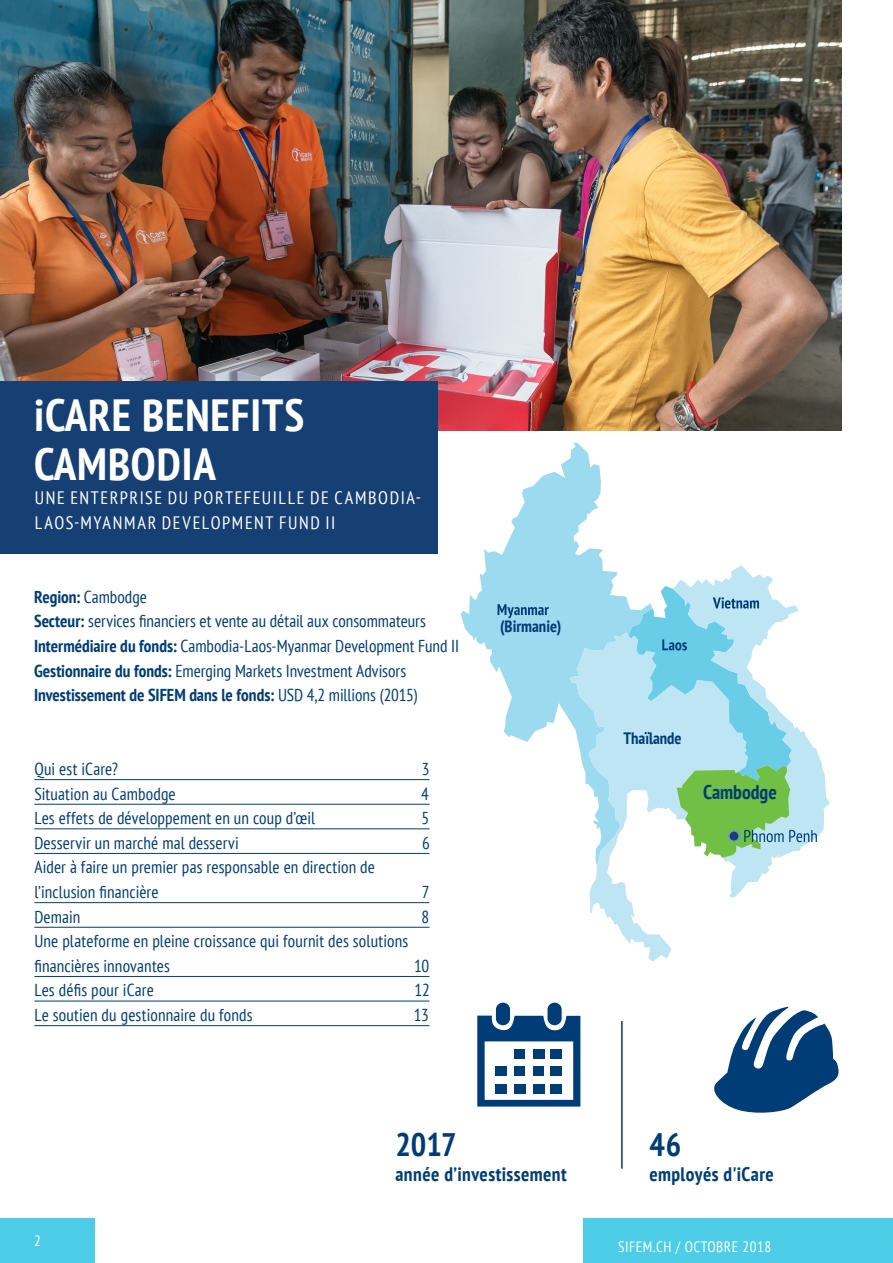
<style>
.page{position:relative;width:893px;height:1263px;background:#fff}
.page>*{position:absolute;margin:0;border:0;box-sizing:border-box;transform-origin:0 0}
.t1{font:700 condensed 45px/49.2px "PT Sans";letter-spacing:.02em;color:#fff}
.t2{font:700 condensed 32.55px "PT Sans";letter-spacing:-.005em;color:#003d76}
.t3{font:700 condensed 19.8px "PT Sans";color:#003d76}
.t4{font:700 condensed 19.5px "PT Sans";letter-spacing:.02em;color:#003d76}
.t5{font:condensed 18px/24.6px "PT Sans";letter-spacing:.09em;color:#fff}
.t6{font:condensed 17.25px/24.6px "PT Sans";letter-spacing:.005em;color:#003d76}
.t7{font:700 condensed 16.5px "PT Sans";color:#003d76}
.t8{font:condensed 15px "PT Sans";letter-spacing:.04em;color:#fff}
.s1{font-weight:700}
</style>
<div class="page">
<div style="left:0;top:1218px;width:95px;height:45px;background:#4dcde7"></div>
<img style="left:0;top:0;width:842px;height:430px">
<hr style="left:621px;top:1021px;width:2px;height:148px;background:#003d76">
<svg style="left:714px;top:1006px;width:125px;height:107px"></svg>
<svg style="left:477px;top:1015px;width:103px;height:91px"></svg>
<div style="left:551px;top:1049px;width:11px;height:10px;background:#003d76"></div>
<div style="left:514px;top:1049px;width:11px;height:10px;background:#003d76"></div>
<div style="left:533px;top:1049px;width:11px;height:10px;background:#003d76"></div>
<div style="left:514px;top:1066px;width:11px;height:10px;background:#003d76"></div>
<div style="left:551px;top:1066px;width:11px;height:10px;background:#003d76"></div>
<div style="left:551px;top:1084px;width:11px;height:9px;background:#003d76"></div>
<div style="left:514px;top:1084px;width:11px;height:9px;background:#003d76"></div>
<div style="left:496px;top:1084px;width:11px;height:9px;background:#003d76"></div>
<div style="left:533px;top:1066px;width:11px;height:10px;background:#003d76"></div>
<div style="left:533px;top:1084px;width:11px;height:9px;background:#003d76"></div>
<div style="left:496px;top:1066px;width:11px;height:10px;background:#003d76"></div>
<div style="left:496px;top:1003px;width:14px;height:22px;background:#003d76;border-radius:7px"></div>
<div style="left:547px;top:1003px;width:15px;height:22px;background:#003d76;border-radius:7px"></div>
<div style="left:0;top:381px;width:438px;height:173px;background:#163f74"></div>
<svg style="left:461px;top:443px;width:168px;height:299px;fill:#9bdaef"></svg>
<svg style="left:570px;top:632px;width:102px;height:329px"></svg>
<svg style="left:676px;top:565px;width:154px;height:332px"></svg>
<svg style="left:498px;top:604px;width:51px;height:14px"></svg>
<svg style="left:629px;top:586px;width:188px;height:272px"></svg>
<div style="left:729px;top:831px;width:10px;height:10px;background:#163f74;border-radius:50%"></div>
<div style="left:728px;top:830px;width:12px;height:12px;border:2px solid #67a0c2;border-radius:50%"></div>
<div style="left:584px;top:1218px;width:309px;height:45px;background:#4dcde7"></div>
<hr style="left:34px;top:779px;width:395px;height:1px;background:#003d76">
<hr style="left:34px;top:804px;width:395px;height:1px;background:#003d76">
<hr style="left:34px;top:828px;width:395px;height:1px;background:#003d76">
<hr style="left:34px;top:853px;width:395px;height:1px;background:#003d76">
<hr style="left:34px;top:902px;width:395px;height:1px;background:#003d76">
<hr style="left:34px;top:927px;width:395px;height:1px;background:#003d76">
<hr style="left:34px;top:976px;width:395px;height:1px;background:#003d76">
<hr style="left:34px;top:1001px;width:395px;height:1px;background:#003d76">
<hr style="left:34px;top:1025px;width:395px;height:1px;background:#003d76">
<h1 class="t1" style="left:34px;top:389px;width:272px">iCARE BENEFITS<br>CAMBODIA</h1>
<p class="t5" style="left:35px;top:485px;width:388px">UNE ENTERPRISE DU PORTEFEUILLE DE CAMBODIA-<br>LAOS-MYANMAR DEVELOPMENT FUND II</p>
<p class="t6" style="left:34px;top:584px;width:427px"><span class="s1">Region:</span> Cambodge<br><span class="s1">Secteur:</span> services financiers et vente au détail aux consommateurs <span class="s1">Intermédiaire du fonds:</span> Cambodia-Laos-Myanmar Development Fund II <span class="s1">Gestionnaire du fonds:</span> Emerging Markets Investment Advisors <span class="s1">Investissement de SIFEM dans le fonds:</span> USD 4,2 millions (2015)</p>
<p class="t6" style="left:34px;top:756px;width:85px">Qui est iCare?</p>
<p class="t6" style="left:422px;top:756px;width:9px">3</p>
<p class="t6" style="left:34px;top:781px;width:143px">Situation au Cambodge</p>
<p class="t6" style="left:421px;top:781px;width:9px">4</p>
<p class="t6" style="left:34px;top:805px;width:282px">Les effets de développement en un coup d’œil</p>
<p class="t6" style="left:422px;top:805px;width:9px">5</p>
<p class="t6" style="left:34px;top:830px;width:206px">Desservir un marché mal desservi</p>
<p class="t6" style="left:422px;top:830px;width:9px">6</p>
<p class="t6" style="left:34px;top:855px;width:342px">Aider à faire un premier pas responsable en direction de l’inclusion financière</p>
<p class="t6" style="left:422px;top:879px;width:9px">7</p>
<p class="t6" style="left:34px;top:904px;width:47px">Demain</p>
<p class="t6" style="left:421px;top:904px;width:9px">8</p>
<p class="t6" style="left:34px;top:928px;width:375px">Une plateforme en pleine croissance qui fournit des solutions financières innovantes</p>
<p class="t6" style="left:414px;top:953px;width:17px">10</p>
<p class="t6" style="left:34px;top:978px;width:121px">Les défis pour iCare</p>
<p class="t6" style="left:414px;top:978px;width:17px">12</p>
<p class="t6" style="left:34px;top:1002px;width:220px">Le soutien du gestionnaire du fonds</p>
<p class="t6" style="left:414px;top:1002px;width:17px">13</p>
<p class="t7" style="left:500px;top:615px;width:63px">(Birmanie)</p>
<p class="t8" style="left:34px;top:1231px;width:8px">2</p>
<h2 class="t2" style="left:395px;top:1123px;width:63px">2017</h2>
<p class="t4" style="left:395px;top:1161px;width:173px">année d’investissement</p>
<p class="t7" style="left:623px;top:727px;width:60px">Thaïlande</p>
<p class="t3" style="left:703px;top:779px;width:75px">Cambodge</p>
<h2 class="t2" style="left:649px;top:1123px;width:33px">46</h2>
<p class="t4" style="left:649px;top:1161px;width:126px">employés d'iCare</p>
<p class="t8" style="left:618px;top:1237px;width:155px">SIFEM.CH / OCTOBRE 2018</p>
</div>
